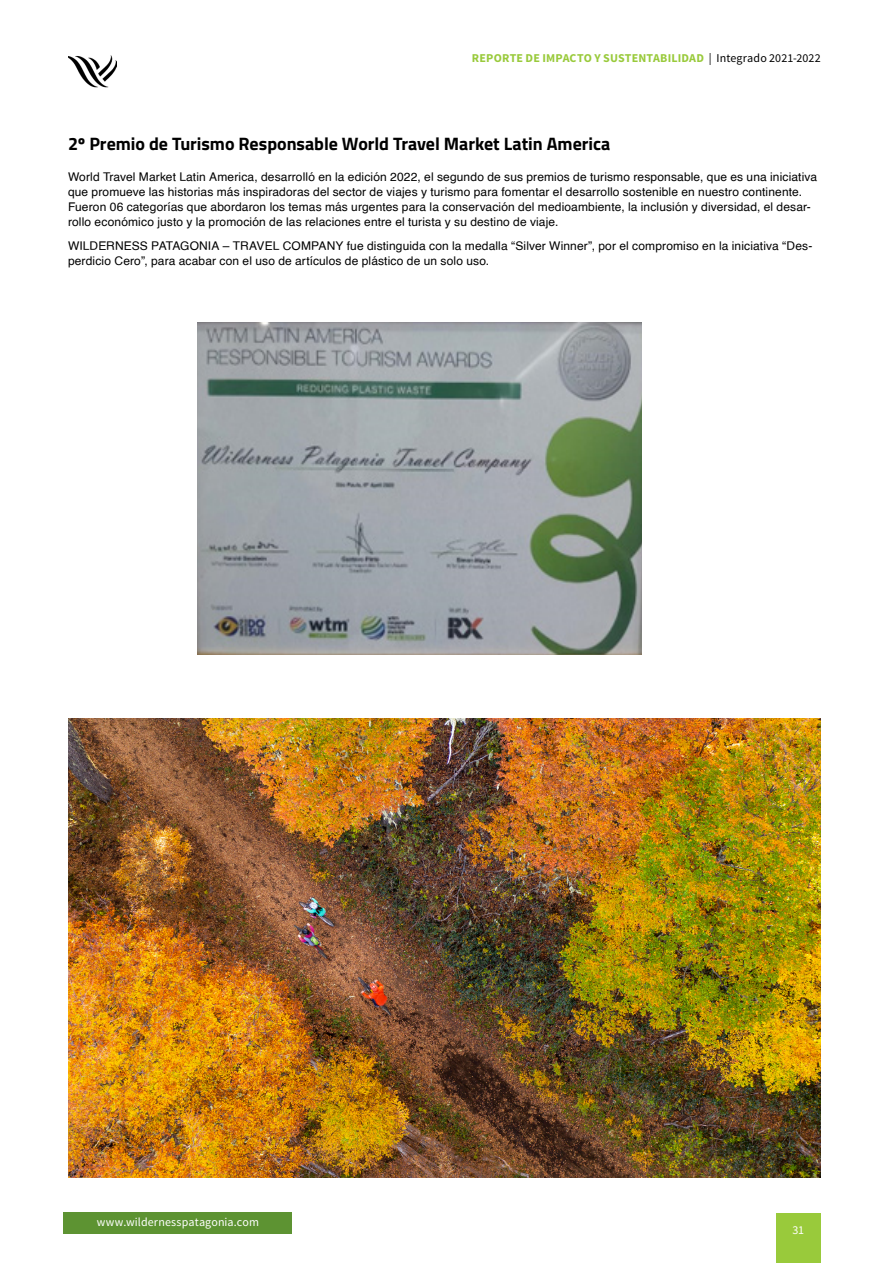
<style>
.page{position:relative;width:893px;height:1263px;background:#fff}
.page>*{position:absolute;margin:0;border:0;box-sizing:border-box;transform-origin:0 0}
._35_Header_Titillium{font:700 18px "Titillium Web";color:#010101}
._8_Source_Sans_Pro{font:12px/15px "Helvetica";letter-spacing:.01em;color:#010101}
._8_10_Source_Sans_Pr{font:700 12px "Source Sans Pro";letter-spacing:.015em;color:#99ca3b}
._8_C_Source_Sans_Pro{font:12px "Source Sans Pro";letter-spacing:.01em;color:#fff}
.s1{font-weight:400;color:#010101}
</style>
<div class="page">
<img style="left:197px;top:322px;width:444px;height:333px">
<img style="left:68px;top:719px;width:753px;height:459px">
<div style="left:776px;top:1213px;width:45px;height:50px;background:#99ca3b"></div>
<img style="left:68px;top:55px;width:48px;height:33px">
<div style="left:64px;top:1212px;width:228px;height:21px;background:#5d9332"></div>
<p class="_8_10_Source_Sans_Pr" style="left:472px;top:50px;width:350px">REPORTE DE IMPACTO Y SUSTENTABILIDAD <span class="s1">| Integrado 2021-2022</span></p>
<p class="_35_Header_Titillium" style="left:68px;top:130px;width:544px">2º Premio de Turismo Responsable World Travel Market Latin America</p>
<p class="_8_Source_Sans_Pro" style="left:68px;top:170px;width:751px">World Travel Market Latin America, desarrolló en la edición 2022, el segundo de sus premios de turismo responsable, que es una iniciativa que promueve las historias más inspiradoras del sector de viajes y turismo para fomentar el desarrollo sostenible en nuestro continente.<br>Fueron 06 categorías que abordaron los temas más urgentes para la conservación del medioambiente, la inclusión y diversidad, el desar&shy;rollo económico justo y la promoción de las relaciones entre el turista y su destino de viaje.</p>
<p class="_8_Source_Sans_Pro" style="left:68px;top:238px;width:746px">WILDERNESS PATAGONIA – TRAVEL COMPANY fue distinguida con la medalla “Silver Winner”, por el compromiso en la iniciativa “Des&shy;perdicio Cero”, para acabar con el uso de artículos de plástico de un solo uso.</p>
<p class="_8_C_Source_Sans_Pro" style="left:97px;top:1215px;width:164px">www.wildernesspatagonia.com</p>
<p class="_8_C_Source_Sans_Pro" style="left:792px;top:1222px;width:13px">31</p>
</div>
